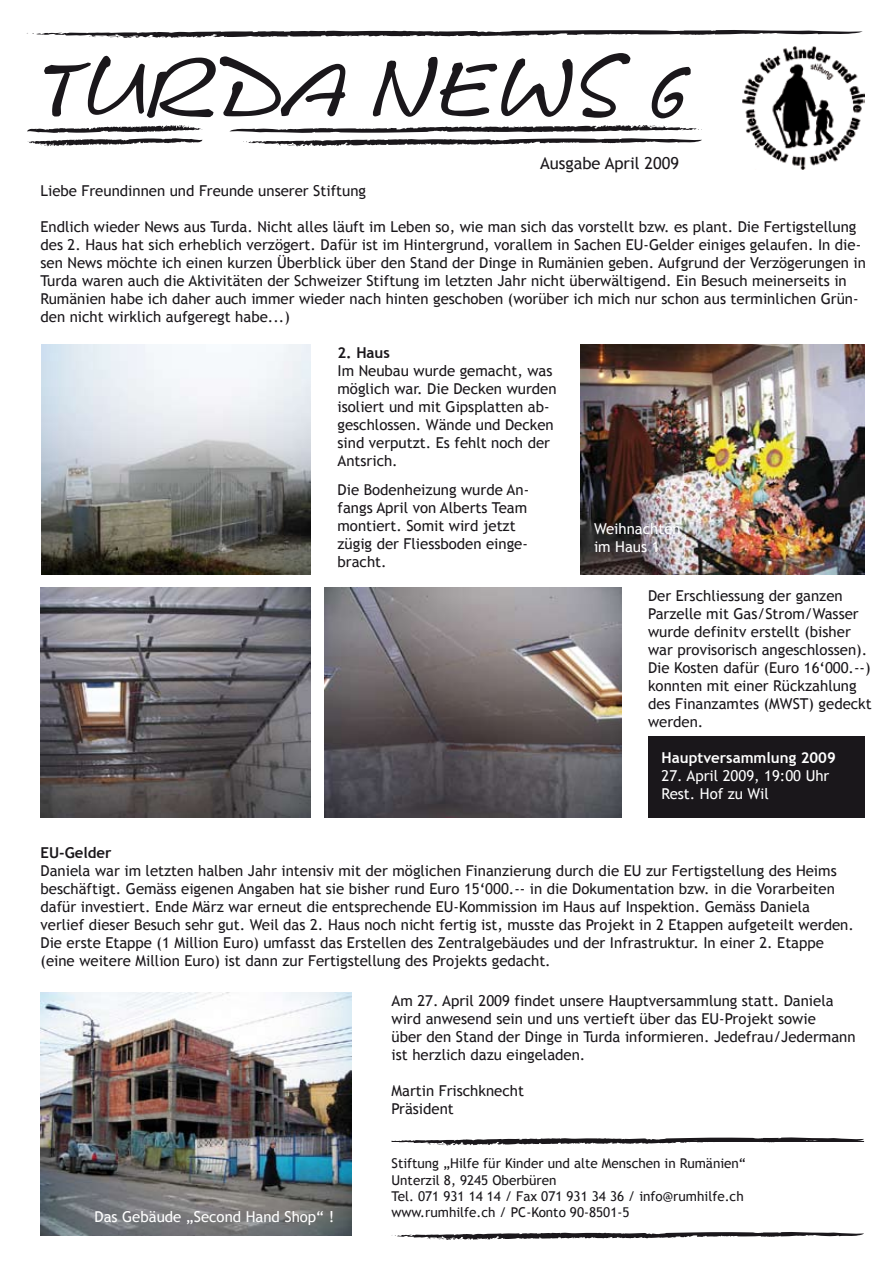
<style>
.page{position:relative;width:893px;height:1263px;background:#fff}
.page>*{position:absolute;margin:0;border:0;box-sizing:border-box;transform-origin:0 0}
.t1{font:82.5px "Calvin Ital";color:#1a171b}
.t2{font:16.5px "Trebuchet MS";color:#1a171b}
.t3{font:15px/18px "Trebuchet MS";color:#1a171b}
.t4{font:15px/18px "Trebuchet MS";color:#fff}
.t5{font:700 15px "Trebuchet MS";color:#fff}
.t6{font:700 15px "Trebuchet MS";color:#1a171b}
.t7{font:13.5px/16.2px "Trebuchet MS";color:#1a171b}
</style>
<div class="page">
<div style="left:648px;top:736px;width:216px;height:81px;background:#1a171b"></div>
<svg style="left:26px;top:30px;width:837px;height:8px"></svg>
<svg style="left:27px;top:125px;width:176px;height:22px"></svg>
<svg style="left:230px;top:125px;width:472px;height:22px"></svg>
<svg style="left:391px;top:1137px;width:473px;height:9px"></svg>
<svg style="left:391px;top:1232px;width:473px;height:8px"></svg>
<img style="left:742px;top:46px;width:122px;height:123px">
<img style="left:324px;top:588px;width:297px;height:230px">
<img style="left:40px;top:588px;width:270px;height:229px">
<img style="left:580px;top:345px;width:284px;height:229px">
<img style="left:41px;top:993px;width:310px;height:243px">
<img style="left:42px;top:345px;width:268px;height:230px">
<h1 class="t1" style="left:40px;top:39px;width:655px">TURDA NEWS 6</h1>
<p class="t2" style="left:540px;top:154px;width:141px">Ausgabe April 2009</p>
<p class="t3" style="left:40px;top:182px;width:327px">Liebe Freundinnen und Freunde unserer Stiftung</p>
<p class="t3" style="left:40px;top:218px;width:827px">Endlich wieder News aus Turda. Nicht alles läuft im Leben so, wie man sich das vorstellt bzw. es plant. Die Fertigstellung des 2. Haus hat sich erheblich verzögert. Dafür ist im Hintergrund, vorallem in Sachen EU-Gelder einiges gelaufen. In die&shy;sen News möchte ich einen kurzen Überblick über den Stand der Dinge in Rumänien geben. Aufgrund der Verzögerungen in Turda waren auch die Aktivitäten der Schweizer Stiftung im letzten Jahr nicht überwältigend. Ein Besuch meinerseits in Rumänien habe ich daher auch immer wieder nach hinten geschoben (worüber ich mich nur schon aus terminlichen Grün&shy;den nicht wirklich aufgeregt habe...)</p>
<p class="t6" style="left:338px;top:344px;width:54px">2. Haus</p>
<p class="t3" style="left:338px;top:362px;width:221px">Im Neubau wurde gemacht, was möglich war. Die Decken wurden isoliert und mit Gipsplatten ab&shy;geschlossen. Wände und Decken sind verputzt. Es fehlt noch der<br>Antsrich.</p>
<p class="t3" style="left:338px;top:481px;width:193px">Die Bodenheizung wurde An&shy;fangs April von Alberts Team montiert. Somit wird jetzt zügig der Fliessboden einge&shy;bracht.</p>
<p class="t4" style="left:594px;top:520px;width:88px">Weihnachten im Haus 1</p>
<p class="t3" style="left:648px;top:587px;width:225px">Der Erschliessung der ganzen<br>Parzelle mit Gas/Strom/Wasser wurde definitv erstellt (bisher war provisorisch angeschlossen).<br>Die Kosten dafür (Euro 16‘000.--) konnten mit einer Rückzahlung des Finanzamtes (MWST) gedeckt werden.</p>
<p class="t5" style="left:662px;top:749px;width:176px">Hauptversammlung 2009</p>
<p class="t4" style="left:662px;top:767px;width:169px">27. April 2009, 19:00 Uhr<br>Rest. Hof zu Wil</p>
<p class="t6" style="left:40px;top:843px;width:73px">EU-Gelder</p>
<p class="t3" style="left:40px;top:862px;width:815px">Daniela war im letzten halben Jahr intensiv mit der möglichen Finanzierung durch die EU zur Fertigstellung des Heims beschäftigt. Gemäss eigenen Angaben hat sie bisher rund Euro 15‘000.-- in die Dokumentation bzw. in die Vorarbeiten dafür investiert. Ende März war erneut die entsprechende EU-Kommission im Haus auf Inspektion. Gemäss Daniela verlief dieser Besuch sehr gut. Weil das 2. Haus noch nicht fertig ist, musste das Projekt in 2 Etappen aufgeteilt werden.<br>Die erste Etappe (1 Million Euro) umfasst das Erstellen des Zentralgebäudes und der Infrastruktur. In einer 2. Etappe (eine weitere Million Euro) ist dann zur Fertigstellung des Projekts gedacht.</p>
<p class="t4" style="left:95px;top:1208px;width:241px">Das Gebäude „Second Hand Shop“ !</p>
<p class="t3" style="left:392px;top:992px;width:466px">Am 27. April 2009 findet unsere Hauptversammlung statt. Daniela wird anwesend sein und uns vertieft über das EU-Projekt sowie<br>über den Stand der Dinge in Turda informieren. Jedefrau/Jedermann ist herzlich dazu eingeladen.</p>
<p class="t3" style="left:392px;top:1082px;width:134px">Martin Frischknecht<br>Präsident</p>
<p class="t7" style="left:392px;top:1156px;width:356px">Stiftung „Hilfe für Kinder und alte Menschen in Rumänien“ Unterzil 8, 9245 Oberbüren<br>Tel. 071 931 14 14 / Fax 071 931 34 36 / info@rumhilfe.ch www.rumhilfe.ch / PC-Konto 90-8501-5</p>
</div>
